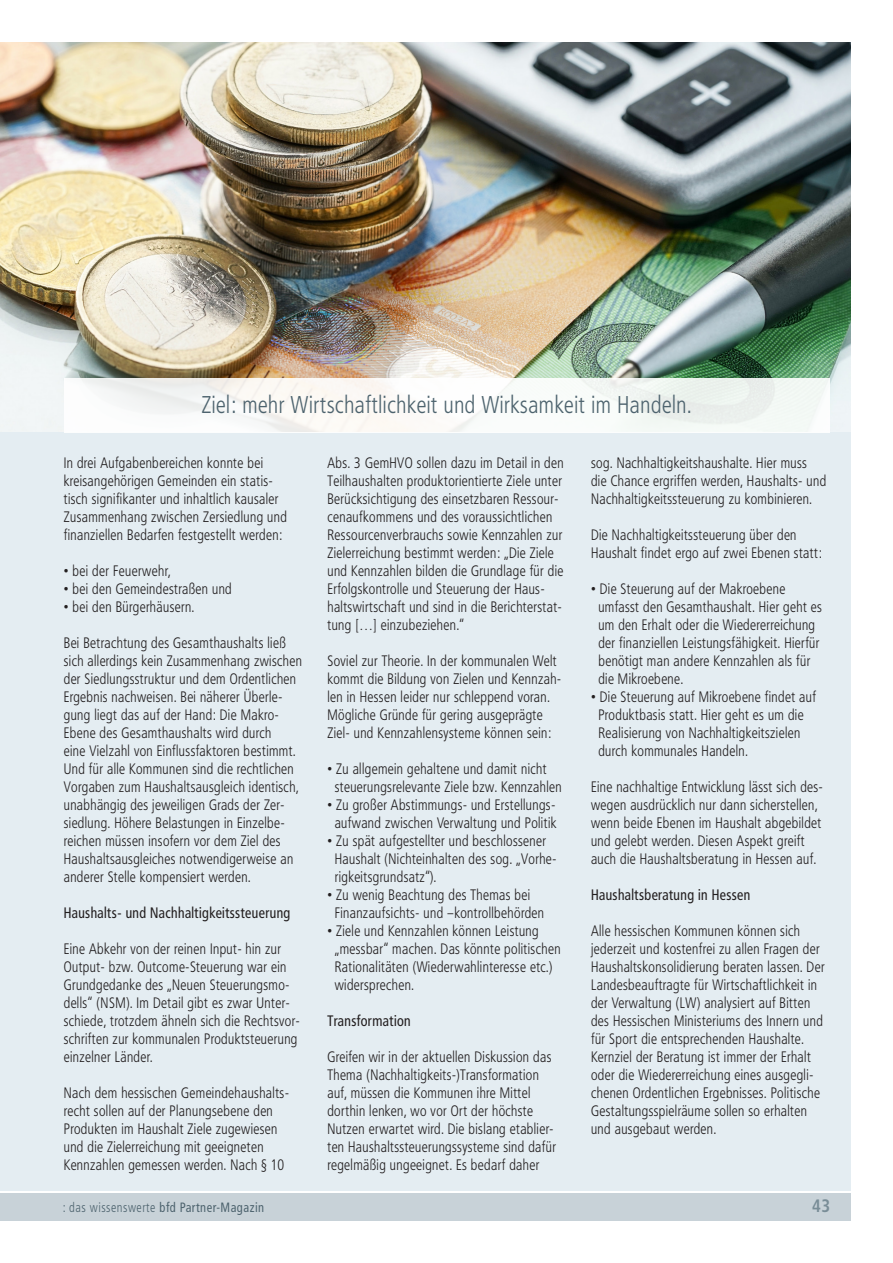
<style>
.page{position:relative;width:893px;height:1263px;background:#fff}
.page>*{position:absolute;margin:0;border:0;box-sizing:border-box;transform-origin:0 0}
.Lauftext_Frutiger_47{font:300 24px "Frutiger Condensed BQ";letter-spacing:.03em;color:#4d636e;scale:.94 1}
.t1{font:700 condensed 18px "Frutiger";color:#798d97;scale:.94 1}
.Lauftext_Frutiger_47-2{font:300 15px/18px "Frutiger Condensed BQ";letter-spacing:.03em;color:#231f20;scale:.94 1}
.Lauftext_Frutiger_47-3{font:15px "Frutiger Condensed BQ";letter-spacing:.03em;color:#231f20;scale:.94 1}
.t2{font:condensed 13.5px "Frutiger";letter-spacing:.04em;color:#4d636e;scale:.92 1}
.s1{font-weight:300}
</style>
<div class="page">
<div style="left:0;top:1193px;width:850px;height:27px;background:#c8d2d8"></div>
<div style="left:0;top:43px;width:850px;height:1148px;background:#e4edf2"></div>
<img style="left:0;top:43px;width:850px;height:389px">
<div style="left:64px;top:378px;width:766px;height:54px;background:linear-gradient(to right,#fbf9f8,#f2f7f3)"></div>
<p class="Lauftext_Frutiger_47" style="left:202px;top:390px;width:522px">Ziel: mehr Wirtschaftlichkeit und Wirksamkeit im Handeln.</p>
<p class="Lauftext_Frutiger_47-2" style="left:64px;top:454px;width:239px">In drei Aufgabenbereichen konnte bei kreisangehörigen Gemeinden ein statis&shy;tisch signifikanter und inhaltlich kausaler Zusammenhang zwischen Zersiedlung und finanziellen Bedarfen festgestellt werden:</p>
<p class="Lauftext_Frutiger_47-2" style="left:64px;top:562px;width:115px">• bei der Feuerwehr,</p>
<p class="Lauftext_Frutiger_47-2" style="left:64px;top:580px;width:180px">• bei den Gemeindestraßen und</p>
<p class="Lauftext_Frutiger_47-2" style="left:64px;top:598px;width:140px">• bei den Bürgerhäusern.</p>
<p class="Lauftext_Frutiger_47-2" style="left:64px;top:634px;width:255px">Bei Betrachtung des Gesamthaushalts ließ sich allerdings kein Zusammenhang zwischen der Siedlungsstruktur und dem Ordentlichen Ergebnis nachweisen. Bei näherer Überle&shy;gung liegt das auf der Hand: Die Makro-Ebene des Gesamthaushalts wird durch<br>eine Vielzahl von Einflussfaktoren bestimmt.<br>Und für alle Kommunen sind die rechtlichen Vorgaben zum Haushaltsausgleich identisch, unabhängig des jeweiligen Grads der Zer&shy;siedlung. Höhere Belastungen in Einzelbe&shy;reichen müssen insofern vor dem Ziel des Haushaltsausgleiches notwendigerweise an anderer Stelle kompensiert werden.</p>
<p class="Lauftext_Frutiger_47-3" style="left:64px;top:903px;width:243px">Haushalts- und Nachhaltigkeitssteuerung</p>
<p class="Lauftext_Frutiger_47-2" style="left:64px;top:940px;width:252px">Eine Abkehr von der reinen Input- hin zur Output- bzw. Outcome-Steuerung war ein Grundgedanke des „Neuen Steuerungsmo&shy;dells“ (NSM). Im Detail gibt es zwar Unter&shy;schiede, trotzdem ähneln sich die Rechtsvor&shy;schriften zur kommunalen Produktsteuerung einzelner Länder.</p>
<p class="Lauftext_Frutiger_47-2" style="left:64px;top:1084px;width:241px">Nach dem hessischen Gemeindehaushalts&shy;recht sollen auf der Planungsebene den Produkten im Haushalt Ziele zugewiesen und die Zielerreichung mit geeigneten Kennzahlen gemessen werden. Nach § 10</p>
<p class="t2" style="left:63px;top:1199px;width:221px"><span class="s1">: das wissenswerte</span> bfd Partner-Magazin</p>
<p class="Lauftext_Frutiger_47-2" style="left:327px;top:454px;width:253px">Abs. 3 GemHVO sollen dazu im Detail in den Teilhaushalten produktorientierte Ziele unter Berücksichtigung des einsetzbaren Ressour&shy;cenaufkommens und des voraussichtlichen Ressourcenverbrauchs sowie Kennzahlen zur Zielerreichung bestimmt werden: „Die Ziele und Kennzahlen bilden die Grundlage für die Erfolgskontrolle und Steuerung der Haus&shy;haltswirtschaft und sind in die Berichterstat&shy;tung […] einzubeziehen.“</p>
<p class="Lauftext_Frutiger_47-2" style="left:327px;top:652px;width:250px">Soviel zur Theorie. In der kommunalen Welt kommt die Bildung von Zielen und Kennzah&shy;len in Hessen leider nur schleppend voran.<br>Mögliche Gründe für gering ausgeprägte Ziel- und Kennzahlensysteme können sein:</p>
<p class="Lauftext_Frutiger_47-2" style="left:327px;top:760px;width:235px">• Zu allgemein gehaltene und damit nicht</p>
<p class="Lauftext_Frutiger_47-2" style="left:335px;top:778px;width:243px">steuerungsrelevante Ziele bzw. Kennzahlen</p>
<p class="Lauftext_Frutiger_47-2" style="left:327px;top:796px;width:244px">• Zu großer Abstimmungs- und Erstellungs-</p>
<p class="Lauftext_Frutiger_47-2" style="left:335px;top:814px;width:237px">aufwand zwischen Verwaltung und Politik</p>
<p class="Lauftext_Frutiger_47-2" style="left:327px;top:832px;width:234px">• Zu spät aufgestellter und beschlossener</p>
<p class="Lauftext_Frutiger_47-2" style="left:335px;top:850px;width:237px">Haushalt (Nichteinhalten des sog. „Vorhe-</p>
<p class="Lauftext_Frutiger_47-2" style="left:335px;top:868px;width:109px">rigkeitsgrundsatz“).</p>
<p class="Lauftext_Frutiger_47-2" style="left:327px;top:886px;width:217px">• Zu wenig Beachtung des Themas bei</p>
<p class="Lauftext_Frutiger_47-2" style="left:335px;top:904px;width:224px">Finanzaufsichts- und –kontrollbehörden</p>
<p class="Lauftext_Frutiger_47-2" style="left:327px;top:922px;width:226px">• Ziele und Kennzahlen können Leistung</p>
<p class="Lauftext_Frutiger_47-2" style="left:335px;top:940px;width:242px">„messbar“ machen. Das könnte politischen</p>
<p class="Lauftext_Frutiger_47-2" style="left:335px;top:958px;width:233px">Rationalitäten (Wiederwahlinteresse etc.)</p>
<p class="Lauftext_Frutiger_47-2" style="left:335px;top:976px;width:86px">widersprechen.</p>
<p class="Lauftext_Frutiger_47-3" style="left:327px;top:1011px;width:90px">Transformation</p>
<p class="Lauftext_Frutiger_47-2" style="left:327px;top:1048px;width:245px">Greifen wir in der aktuellen Diskussion das Thema (Nachhaltigkeits-)Transformation auf, müssen die Kommunen ihre Mittel dorthin lenken, wo vor Ort der höchste Nutzen erwartet wird. Die bislang etablier&shy;ten Haushaltssteuerungssysteme sind dafür regelmäßig ungeeignet. Es bedarf daher</p>
<p class="Lauftext_Frutiger_47-2" style="left:591px;top:454px;width:252px">sog. Nachhaltigkeitshaushalte. Hier muss die Chance ergriffen werden, Haushalts- und<br>Nachhaltigkeitssteuerung zu kombinieren.</p>
<p class="Lauftext_Frutiger_47-2" style="left:591px;top:526px;width:247px">Die Nachhaltigkeitssteuerung über den<br>Haushalt findet ergo auf zwei Ebenen statt:</p>
<p class="Lauftext_Frutiger_47-2" style="left:591px;top:580px;width:208px">• Die Steuerung auf der Makroebene</p>
<p class="Lauftext_Frutiger_47-2" style="left:598px;top:598px;width:239px">umfasst den Gesamthaushalt. Hier geht es</p>
<p class="Lauftext_Frutiger_47-2" style="left:598px;top:616px;width:232px">um den Erhalt oder die Wiedererreichung</p>
<p class="Lauftext_Frutiger_47-2" style="left:598px;top:634px;width:237px">der finanziellen Leistungsfähigkeit. Hierfür</p>
<p class="Lauftext_Frutiger_47-2" style="left:598px;top:652px;width:227px">benötigt man andere Kennzahlen als für</p>
<p class="Lauftext_Frutiger_47-2" style="left:598px;top:670px;width:92px">die Mikroebene.</p>
<p class="Lauftext_Frutiger_47-2" style="left:591px;top:688px;width:241px">• Die Steuerung auf Mikroebene findet auf</p>
<p class="Lauftext_Frutiger_47-2" style="left:598px;top:706px;width:220px">Produktbasis statt. Hier geht es um die</p>
<p class="Lauftext_Frutiger_47-2" style="left:598px;top:724px;width:216px">Realisierung von Nachhaltigkeitszielen</p>
<p class="Lauftext_Frutiger_47-2" style="left:598px;top:742px;width:160px">durch kommunales Handeln.</p>
<p class="Lauftext_Frutiger_47-2" style="left:591px;top:778px;width:248px">Eine nachhaltige Entwicklung lässt sich des&shy;wegen ausdrücklich nur dann sicherstellen, wenn beide Ebenen im Haushalt abgebildet und gelebt werden. Diesen Aspekt greift auch die Haushaltsberatung in Hessen auf.</p>
<p class="Lauftext_Frutiger_47-3" style="left:591px;top:885px;width:171px">Haushaltsberatung in Hessen</p>
<p class="Lauftext_Frutiger_47-2" style="left:591px;top:922px;width:250px">Alle hessischen Kommunen können sich jederzeit und kostenfrei zu allen Fragen der Haushaltskonsolidierung beraten lassen. Der Landesbeauftragte für Wirtschaftlichkeit in der Verwaltung (LW) analysiert auf Bitten des Hessischen Ministeriums des Innern und für Sport die entsprechenden Haushalte.<br>Kernziel der Beratung ist immer der Erhalt oder die Wiedererreichung eines ausgegli&shy;chenen Ordentlichen Ergebnisses. Politische Gestaltungsspielräume sollen so erhalten und ausgebaut werden.</p>
<p class="t1" style="left:812px;top:1195px;width:21px">43</p>
</div>
